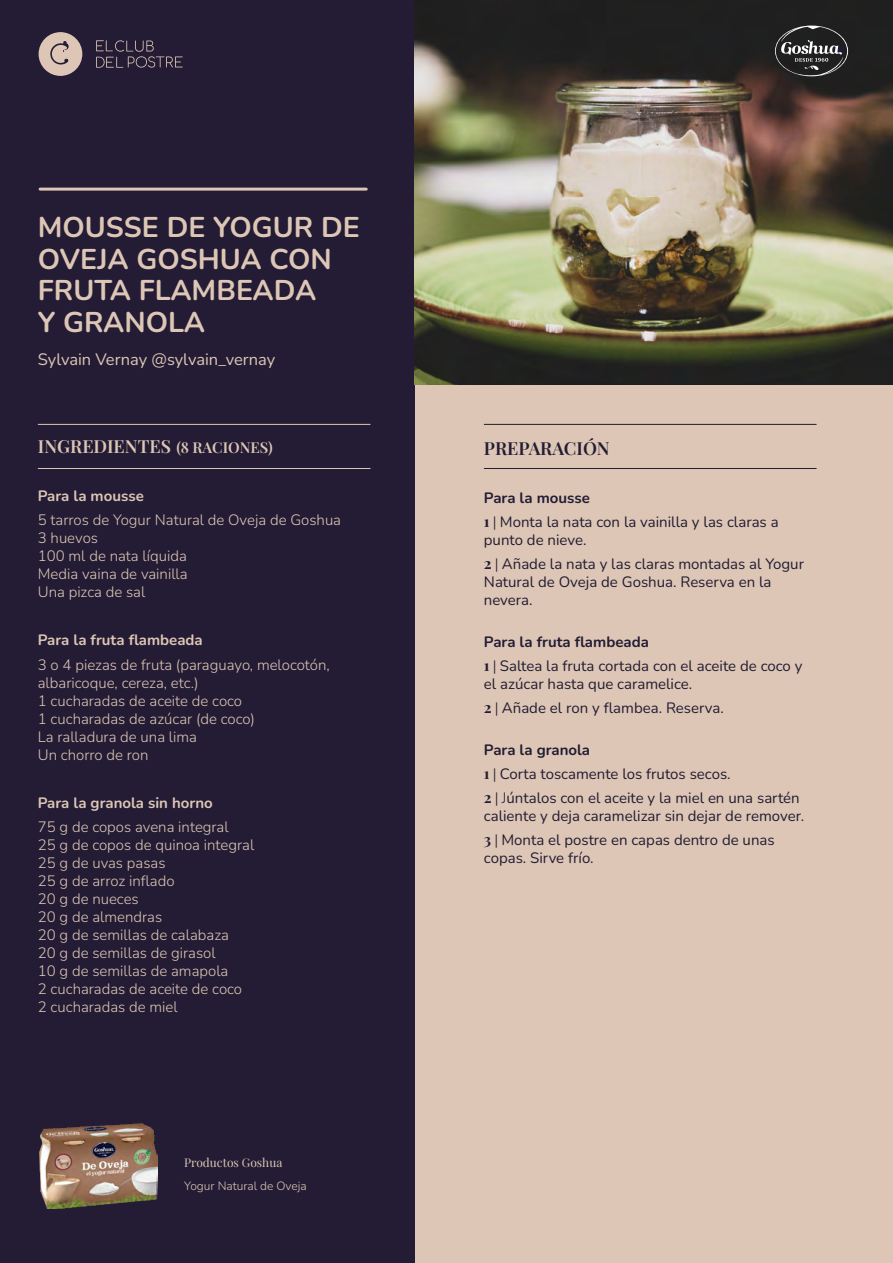
<style>
.page{position:relative;width:893px;height:1263px;background:#fff}
.page>*{position:absolute;margin:0;border:0;box-sizing:border-box;transform-origin:0 0}
.t1{font:700 28.5px/31.5px "Nunito";color:#ddc6b5}
.t2{font:600 18px "Playfair Display";color:#ddc6b5}
.t3{font:600 18px "Playfair Display";letter-spacing:-.005em;color:#231c33}
.t4{font:16.5px "Nunito";color:#ddc6b5}
.t5{font:300 15px/18px "Nunito";color:#ddc6b5}
.t6{font:15px/24px "Nunito";color:#221c34}
.t7{font:700 15px "Nunito";color:#ddc6b5}
.t8{font:300 12px "Nunito";color:#ddc6b5}
.t9{font:12px "Playfair Display";color:#ddc6b5}
.s1{font-size:15px}
.s2{font-weight:700}
.s3{font-family:"Playfair Display";font-weight:700;color:#231c34}
.s4{font-weight:300}
</style>
<div class="page">
<div style="left:407px;top:0;width:486px;height:1263px;background:#ddc6b5"></div>
<div style="left:0;top:0;width:415px;height:1263px;background:#231c34"></div>
<svg style="left:39px;top:32px;width:43px;height:44px"></svg>
<svg style="left:96px;top:40px;width:87px;height:28px"></svg>
<hr style="left:40px;top:188px;width:326px;height:3px;background:#ddc6b6">
<hr style="left:38px;top:468px;width:332px;height:1px;background:#ddc6b5">
<hr style="left:38px;top:424px;width:332px;height:1px;background:#ddc6b5">
<hr style="left:484px;top:468px;width:333px;height:1px;background:#231c33">
<hr style="left:484px;top:424px;width:333px;height:1px;background:#231c33">
<img style="left:415px;top:0;width:478px;height:384px">
<svg style="left:775px;top:26px;width:73px;height:50px;background:#414141"></svg>
<img style="left:40px;top:1124px;width:117px;height:85px">
<h1 class="t1" style="left:38px;top:211px;width:324px">MOUSSE DE YOGUR DE<br>OVEJA GOSHUA CON<br>FRUTA FLAMBEADA<br>Y GRANOLA</h1>
<p class="t4" style="left:38px;top:348px;width:239px">Sylvain Vernay @sylvain_vernay</p>
<p class="t2" style="left:38px;top:432px;width:236px">INGREDIENTES <span class="s1">(8 RACIONES)</span></p>
<p class="t7" style="left:38px;top:486px;width:108px">Para la mousse</p>
<p class="t5" style="left:38px;top:511px;width:305px">5 tarros de Yogur Natural de Oveja de Goshua<br>3 huevos<br>100 ml de nata líquida<br>Media vaina de vainilla<br>Una pizca de sal</p>
<p class="t7" style="left:38px;top:630px;width:166px">Para la fruta flambeada</p>
<p class="t5" style="left:38px;top:655px;width:293px">3 o 4 piezas de fruta (paraguayo, melocotón, albaricoque, cereza, etc.)<br>1 cucharadas de aceite de coco<br>1 cucharadas de azúcar (de coco)<br>La ralladura de una lima<br>Un chorro de ron</p>
<p class="t7" style="left:38px;top:792px;width:177px">Para la granola sin horno</p>
<p class="t5" style="left:38px;top:817px;width:218px">75 g de copos avena integral<br>25 g de copos de quinoa integral<br>25 g de uvas pasas<br>25 g de arroz inflado<br>20 g de nueces<br>20 g de almendras<br>20 g de semillas de calabaza<br>20 g de semillas de girasol<br>10 g de semillas de amapola<br>2 cucharadas de aceite de coco<br>2 cucharadas de miel</p>
<p class="t9" style="left:184px;top:1153px;width:100px">Productos Goshua</p>
<p class="t8" style="left:184px;top:1177px;width:124px">Yogur Natural de Oveja</p>
<p class="t3" style="left:484px;top:434px;width:127px">PREPARACIÓN</p>
<p class="t6" style="left:484px;top:485px;width:296px"><span class="s2">Para la mousse<br></span><span class="s3">1</span> <span class="s4">|</span> Monta la nata con la vainilla y las claras a</p>
<p class="t6" style="left:484px;top:527px;width:322px">punto de nieve.<br><span class="s3">2</span> <span class="s4">|</span> Añade la nata y las claras montadas al Yogur</p>
<p class="t6" style="left:484px;top:572px;width:289px;line-height:18px">Natural de Oveja de Goshua. Reserva en la nevera.</p>
<p class="t6" style="left:484px;top:629px;width:320px"><span class="s2">Para la fruta flambeada<br></span><span class="s3">1</span> <span class="s4">|</span> Saltea la fruta cortada con el aceite de coco y</p>
<p class="t6" style="left:484px;top:671px;width:241px">el azúcar hasta que caramelice.<br><span class="s3">2</span> <span class="s4">|</span> Añade el ron y flambea. Reserva.</p>
<p class="t6" style="left:484px;top:737px;width:317px"><span class="s2">Para la granola<br></span><span class="s3">1</span> <span class="s4">|</span> Corta toscamente los frutos secos.<br><span class="s3">2</span> <span class="s4">| J</span>úntalos con el aceite y la miel en una sartén</p>
<p class="t6" style="left:484px;top:803px;width:322px">caliente y deja caramelizar sin dejar de remover.<br><span class="s3">3</span> <span class="s4">|</span> Monta el postre en capas dentro de unas</p>
<p class="t6" style="left:484px;top:845px;width:111px">copas. Sirve frío.</p>
</div>
